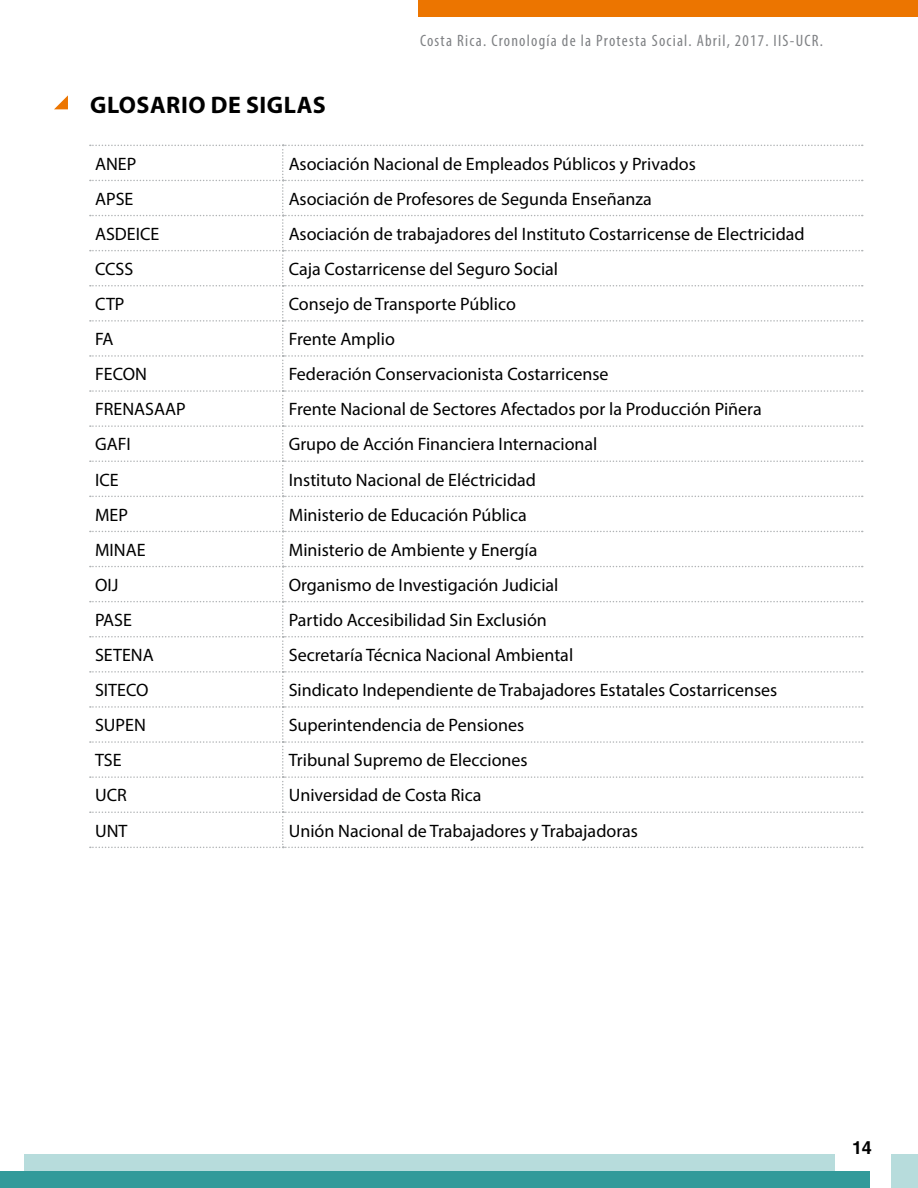
<style>
.page{position:relative;width:918px;height:1188px;background:#fff}
.page>*{position:absolute;margin:0;border:0;box-sizing:border-box;transform-origin:0 0}
.t1{font:700 24px "Myriad Pro";letter-spacing:.02em;color:#000}
.t2{font:18px "Myriad Pro";color:#000}
.t3{font:700 18px "Helvetica LT Std";color:#000}
.t4{font:condensed 16.5px "Myriad Pro";letter-spacing:.075em;color:#808285}
</style>
<div class="page">
<div style="left:418px;top:0;width:500px;height:17px;background:#ec7500"></div>
<div style="left:24px;top:1154px;width:810px;height:34px;background:#b7dcdc"></div>
<div style="left:891px;top:1154px;width:27px;height:34px;background:#b7dcdc"></div>
<div style="left:0;top:1172px;width:869px;height:16px;background:#329a9a"></div>
<svg style="left:54px;top:95px;width:14px;height:14px"></svg>
<svg style="left:90px;top:145px;width:773px;height:703px"></svg>
<h1 class="t1" style="left:90px;top:89px;width:237px">GLOSARIO DE SIGLAS</h1>
<p class="t4" style="left:420px;top:31px;width:405px">Costa Rica. Cronología de la Protesta Social. Abril, 2017. IIS-UCR.</p>
<p class="t2" style="left:95px;top:153px;width:43px">ANEP</p>
<p class="t2" style="left:289px;top:153px;width:409px">Asociación Nacional de Empleados Públicos y Privados</p>
<p class="t2" style="left:95px;top:188px;width:40px">APSE</p>
<p class="t2" style="left:289px;top:188px;width:365px">Asociación de Profesores de Segunda Enseñanza</p>
<p class="t2" style="left:95px;top:223px;width:66px">ASDEICE</p>
<p class="t2" style="left:289px;top:223px;width:518px">Asociación de trabajadores del Instituto Costarricense de Electricidad</p>
<p class="t2" style="left:95px;top:258px;width:40px">CCSS</p>
<p class="t2" style="left:289px;top:258px;width:271px">Caja Costarricense del Seguro Social</p>
<p class="t2" style="left:95px;top:293px;width:31px">CTP</p>
<p class="t2" style="left:289px;top:293px;width:229px">Consejo de Transporte Público</p>
<p class="t2" style="left:95px;top:328px;width:20px">FA</p>
<p class="t2" style="left:289px;top:328px;width:108px">Frente Amplio</p>
<p class="t2" style="left:95px;top:363px;width:53px">FECON</p>
<p class="t2" style="left:289px;top:363px;width:321px">Federación Conservacionista Costarricense</p>
<p class="t2" style="left:95px;top:398px;width:92px">FRENASAAP</p>
<p class="t2" style="left:289px;top:398px;width:474px">Frente Nacional de Sectores Afectados por la Producción Piñera</p>
<p class="t2" style="left:95px;top:433px;width:37px">GAFI</p>
<p class="t2" style="left:289px;top:433px;width:310px">Grupo de Acción Financiera Internacional</p>
<p class="t2" style="left:95px;top:468px;width:25px">ICE</p>
<p class="t2" style="left:289px;top:468px;width:249px">Instituto Nacional de Eléctricidad</p>
<p class="t2" style="left:95px;top:504px;width:34px">MEP</p>
<p class="t2" style="left:289px;top:504px;width:240px">Ministerio de Educación Pública</p>
<p class="t2" style="left:95px;top:539px;width:52px">MINAE</p>
<p class="t2" style="left:289px;top:539px;width:250px">Ministerio de Ambiente y Energía</p>
<p class="t2" style="left:95px;top:574px;width:25px">OIJ</p>
<p class="t2" style="left:289px;top:574px;width:271px">Organismo de Investigación Judicial</p>
<p class="t2" style="left:95px;top:609px;width:38px">PASE</p>
<p class="t2" style="left:289px;top:609px;width:260px">Partido Accesibilidad Sin Exclusión</p>
<p class="t2" style="left:95px;top:644px;width:60px">SETENA</p>
<p class="t2" style="left:289px;top:644px;width:286px">Secretaría Técnica Nacional Ambiental</p>
<p class="t2" style="left:95px;top:679px;width:55px">SITECO</p>
<p class="t2" style="left:289px;top:679px;width:490px">Sindicato Independiente de Trabajadores Estatales Costarricenses</p>
<p class="t2" style="left:95px;top:714px;width:52px">SUPEN</p>
<p class="t2" style="left:289px;top:714px;width:237px">Superintendencia de Pensiones</p>
<p class="t2" style="left:95px;top:749px;width:28px">TSE</p>
<p class="t2" style="left:289px;top:749px;width:241px">Tribunal Supremo de Elecciones</p>
<p class="t2" style="left:95px;top:784px;width:33px">UCR</p>
<p class="t2" style="left:289px;top:784px;width:194px">Universidad de Costa Rica</p>
<p class="t2" style="left:95px;top:819px;width:34px">UNT</p>
<p class="t2" style="left:289px;top:819px;width:351px">Unión Nacional de Trabajadores y Trabajadoras</p>
<p class="t3" style="left:852px;top:1137px;width:21px">14</p>
</div>
